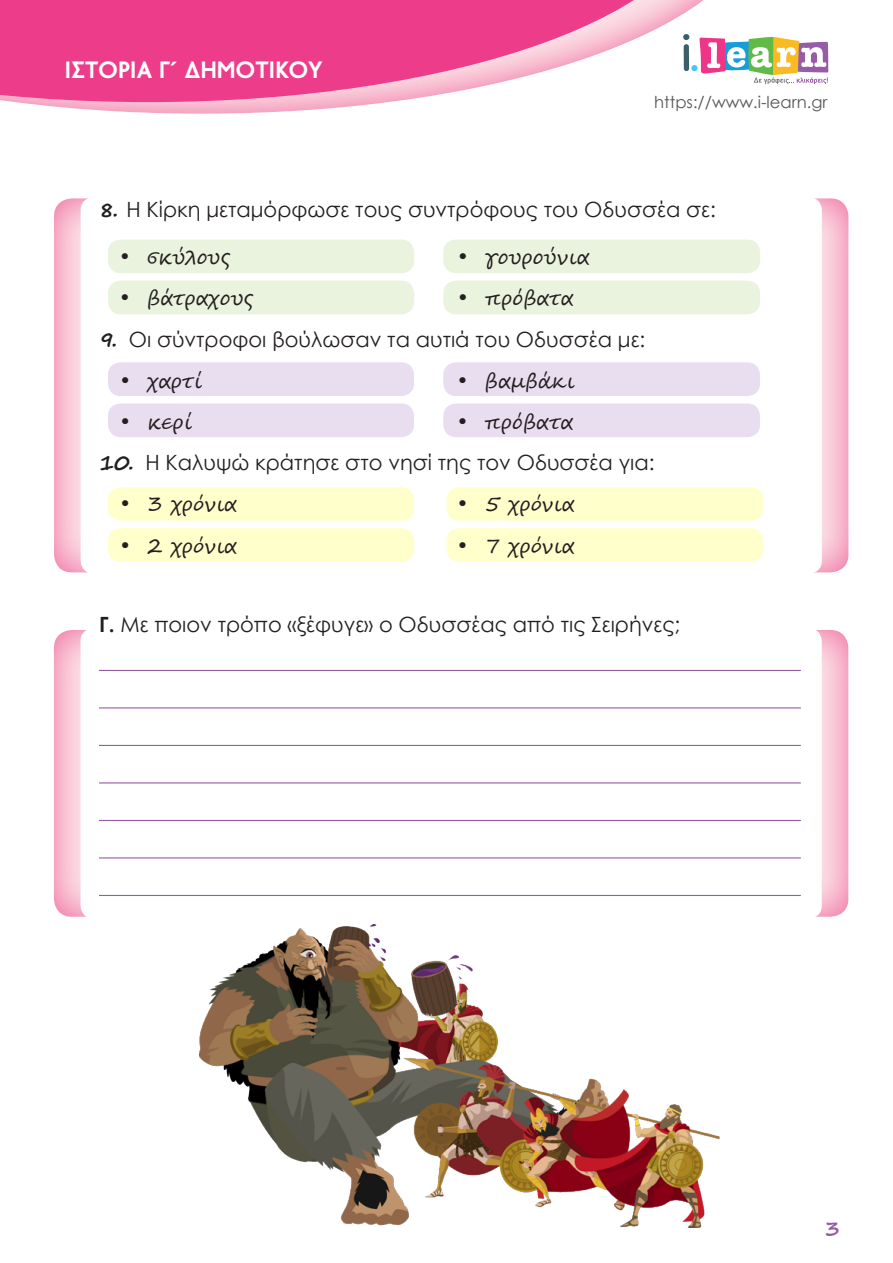
<style>
.page{position:relative;width:893px;height:1263px;background:#fff}
.page>*{position:absolute;margin:0;border:0;box-sizing:border-box;transform-origin:0 0}
.t1{font:700 24px "PF Transport";letter-spacing:-.01em;color:#fff}
.t2{font:21px "Century Gothic";color:#231f20}
.t3{font:21px "Segoe Script";color:#231f20}
.t4{font:700 21px "Segoe Script";color:#965ca6}
.t5{font:16.5px "Century Gothic";color:#57585a}
.s1{font-family:"Segoe Script";font-weight:700}
.s2{font-weight:700}
</style>
<div class="page">
<div style="left:54px;top:195px;width:795px;height:378px;background:#ed3d8a;opacity:.75"></div>
<div style="left:81px;top:197px;width:741px;height:376px;background:#fff;border-radius:13px"></div>
<div style="left:54px;top:628px;width:795px;height:290px;background:#ed3d8a;opacity:.75"></div>
<div style="left:81px;top:628px;width:741px;height:290px;background:#fff;border-radius:13px"></div>
<svg style="left:759px;top:36px;width:69px;height:48px"></svg>
<div style="left:0;top:0;width:759px;height:116px;background:#ed3d8a;opacity:.75"></div>
<svg style="left:0;top:0;width:706px;height:102px"></svg>
<div style="left:108px;top:240px;width:306px;height:33px;background:#eaf3de;border-radius:13px"></div>
<div style="left:108px;top:281px;width:306px;height:33px;background:#eaf3de;border-radius:13px"></div>
<div style="left:108px;top:362px;width:306px;height:34px;background:#e8def0;border-radius:13px"></div>
<div style="left:108px;top:403px;width:306px;height:34px;background:#e8def0;border-radius:13px"></div>
<div style="left:108px;top:487px;width:306px;height:34px;background:#ffc;border-radius:13px"></div>
<div style="left:108px;top:528px;width:306px;height:34px;background:#ffc;border-radius:13px"></div>
<div style="left:443px;top:240px;width:317px;height:33px;background:#eaf3de;border-radius:13px"></div>
<div style="left:443px;top:281px;width:317px;height:33px;background:#eaf3de;border-radius:13px"></div>
<div style="left:443px;top:362px;width:317px;height:34px;background:#e8def0;border-radius:13px"></div>
<div style="left:443px;top:403px;width:317px;height:34px;background:#e8def0;border-radius:13px"></div>
<div style="left:446px;top:487px;width:317px;height:34px;background:#ffc;border-radius:13px"></div>
<div style="left:446px;top:528px;width:317px;height:34px;background:#ffc;border-radius:13px"></div>
<img style="left:199px;top:925px;width:520px;height:303px">
<hr style="left:99px;top:670px;width:702px;height:1px;background:#965ca6">
<hr style="left:99px;top:707px;width:702px;height:1px;background:#965ca6">
<hr style="left:99px;top:745px;width:702px;height:1px;background:#965ca6">
<hr style="left:99px;top:782px;width:702px;height:1px;background:#965ca6">
<hr style="left:99px;top:820px;width:702px;height:1px;background:#965ca6">
<hr style="left:99px;top:857px;width:702px;height:1px;background:#965ca6">
<hr style="left:99px;top:895px;width:702px;height:1px;background:#965ca6">
<p class="t1" style="left:65px;top:56px;width:259px">ΙΣΤΟΡΙΑ Γ΄ ΔΗΜΟΤΙΚΟΥ</p>
<p class="t5" style="left:654px;top:91px;width:175px">https://www.i-learn.gr</p>
<p class="t2" style="left:99px;top:195px;width:618px"><span class="s1">8.</span> Η Κίρκη μεταμόρφωσε τους συντρόφους του Οδυσσέα σε:</p>
<p class="t3" style="left:120px;top:240px;width:111px">• σκύλους</p>
<p class="t3" style="left:120px;top:281px;width:134px">• βάτραχους</p>
<p class="t3" style="left:458px;top:240px;width:133px">• γουρούνια</p>
<p class="t3" style="left:458px;top:281px;width:117px">• πρόβατα</p>
<p class="t2" style="left:99px;top:324px;width:548px"><span class="s1">9.</span> Οι σύντροφοι βούλωσαν τα αυτιά του Οδυσσέα με:</p>
<p class="t3" style="left:120px;top:363px;width:83px">• χαρτί</p>
<p class="t3" style="left:120px;top:405px;width:73px">• κερί</p>
<p class="t3" style="left:458px;top:363px;width:118px">• βαμβάκι</p>
<p class="t3" style="left:458px;top:405px;width:117px">• πρόβατα</p>
<p class="t2" style="left:99px;top:448px;width:557px"><span class="s1">10.</span> Η Καλυψώ κράτησε στο νησί της τον Οδυσσέα για:</p>
<p class="t3" style="left:120px;top:487px;width:118px">• 3 χρόνια</p>
<p class="t3" style="left:120px;top:528px;width:118px">• 2 χρόνια</p>
<p class="t3" style="left:458px;top:487px;width:118px">• 5 χρόνια</p>
<p class="t3" style="left:458px;top:528px;width:118px">• 7 χρόνια</p>
<p class="t2" style="left:99px;top:610px;width:583px"><span class="s2">Γ.</span> Με ποιον τρόπο «ξέφυγε» ο Οδυσσέας από τις Σειρήνες;</p>
<p class="t4" style="left:825px;top:1212px;width:17px">3</p>
</div>
